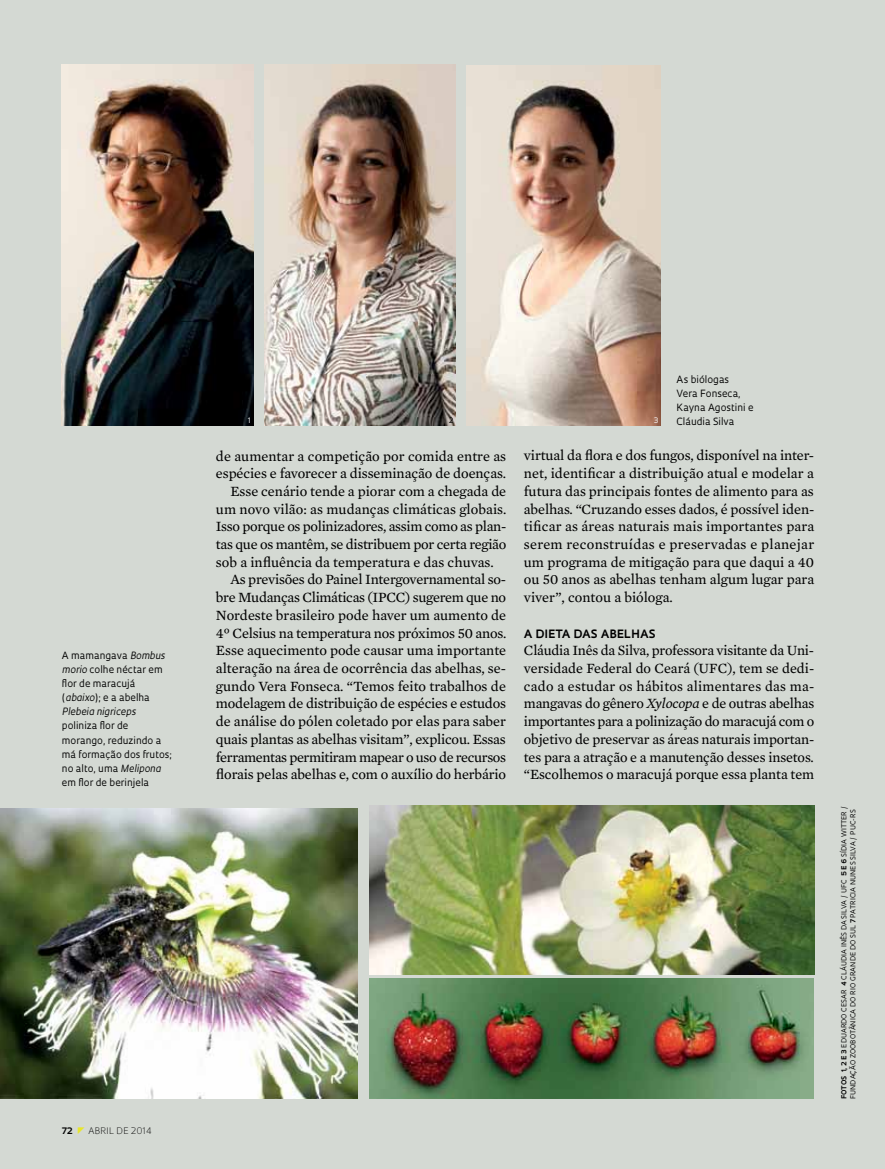
<style>
.page{position:relative;width:885px;height:1169px;background:#fff}
.page>*{position:absolute;margin:0;border:0;box-sizing:border-box;transform-origin:0 0}
.t1{font:14.4px/17.7px "Mercury Text G2";letter-spacing:-.005em;color:#000;text-align:justify}
.t2{font:14.4px "Mercury Text G2";letter-spacing:-.025em;color:#000}
.t3{font:700 11.25px "Oculum";letter-spacing:.035em;color:#000}
.t4{font:9.75px/14.1px "Oculum";color:#000}
.t5{font:300 8.7px "Oculum";letter-spacing:.015em;color:#000}
.t6{font:700 8.7px "Oculum";color:#000}
.t7{font:7.35px "Oculum";color:#fff}
.t8{font:7.35px "Oculum";color:#000}
.t9{font:6.75px/8.9px "Oculum";letter-spacing:.015em;color:#000}
.s1{font-style:italic}
.s2{font-weight:700}
</style>
<div class="page">
<div style="left:0;top:0;width:885px;height:1168px;background:#d4d9d3"></div>
<img style="left:62px;top:64px;width:191px;height:361px">
<img style="left:264px;top:64px;width:191px;height:361px">
<img style="left:466px;top:65px;width:194px;height:360px">
<img style="left:0;top:808px;width:357px;height:290px">
<img style="left:370px;top:978px;width:443px;height:120px">
<img style="left:370px;top:805px;width:444px;height:169px">
<p class="t4" style="left:62px;top:647px;width:104px">A mamangava <span class="s1">Bombus morio</span> colhe néctar em flor de maracujá (<span class="s1">abaixo</span>); e a abelha<br><span class="s1">Plebeia nigriceps</span></p>
<p class="t4" style="left:62px;top:718px;width:111px">poliniza flor de morango, reduzindo a má formação dos frutos; no alto, uma <span class="s1">Melipona </span>em flor de berinjela</p>
<p class="t6" style="left:62px;top:1124px;width:12px">72</p>
<p class="t5" style="left:88px;top:1124px;width:65px">abril DE 2014</p>
<p class="t4" style="left:677px;top:371px;width:78px">As biólogas<br>Vera Fonseca,<br>Kayna Agostini e</p>
<p class="t7" style="left:248px;top:415px;width:5px">1</p>
<p class="t8" style="left:449px;top:415px;width:6px">2</p>
<p class="t7" style="left:654px;top:415px;width:6px">3</p>
<p class="t4" style="left:677px;top:414px;width:59px">Cláudia Silva</p>
<p class="t1" style="left:216px;top:446px;width:292px">de aumentar a competição por comida entre as</p>
<p class="t1" style="left:216px;top:464px;width:292px">espécies e favorecer a disseminação de doenças.</p>
<p class="t1" style="left:230px;top:481px;width:277px">Esse cenário tende a piorar com a chegada de</p>
<p class="t1" style="left:216px;top:499px;width:292px">um novo vilão: as mudanças climáticas globais.</p>
<p class="t1" style="left:216px;top:517px;width:292px">Isso porque os polinizadores, assim como as plan-</p>
<p class="t1" style="left:216px;top:534px;width:292px">tas que os mantêm, se distribuem por certa região</p>
<p class="t1" style="left:216px;top:552px;width:279px">sob a influência da temperatura e das chuvas.</p>
<p class="t1" style="left:230px;top:570px;width:277px">As previsões do Painel Intergovernamental so-</p>
<p class="t1" style="left:216px;top:588px;width:292px">bre Mudanças Climáticas (IPCC) sugerem que no</p>
<p class="t1" style="left:216px;top:605px;width:292px">Nordeste brasileiro pode haver um aumento de</p>
<p class="t1" style="left:216px;top:623px;width:292px">4º Celsius na temperatura nos próximos 50 anos.</p>
<p class="t1" style="left:216px;top:641px;width:292px">Esse aquecimento pode causar uma importante</p>
<p class="t1" style="left:216px;top:658px;width:292px">alteração na área de ocorrência das abelhas, se-</p>
<p class="t1" style="left:216px;top:676px;width:292px">gundo Vera Fonseca. “Temos feito trabalhos de</p>
<p class="t1" style="left:216px;top:694px;width:292px">modelagem de distribuição de espécies e estudos</p>
<p class="t1" style="left:216px;top:711px;width:292px">de análise do pólen coletado por elas para saber</p>
<p class="t1" style="left:216px;top:729px;width:291px">quais plantas as abelhas visitam”, explicou. Essas</p>
<p class="t2" style="left:216px;top:746px;width:292px">ferramentas permitiram mapear o uso de recursos</p>
<p class="t1" style="left:216px;top:764px;width:292px">florais pelas abelhas e, com o auxílio do herbário</p>
<p class="t1" style="left:524px;top:446px;width:292px">virtual da flora e dos fungos, disponível na inter&shy;net, identificar a distribuição atual e modelar a futura das principais fontes de alimento para as abelhas. “Cruzando esses dados, é possível iden&shy;tificar as áreas naturais mais importantes para serem reconstruídas e preservadas e planejar um programa de mitigação para que daqui a 40 ou 50 anos as abelhas tenham algum lugar para viver”, contou a bióloga.</p>
<p class="t3" style="left:524px;top:626px;width:133px">A DIETA DAS ABELHAS</p>
<p class="t1" style="left:524px;top:641px;width:292px">Cláudia Inês da Silva, professora visitante da Uni&shy;versidade Federal do Ceará (UFC), tem se dedi&shy;cado a estudar os hábitos alimentares das ma&shy;mangavas do gênero <span class="s1">Xylocopa</span> e de outras abelhas importantes para a polinização do maracujá com o objetivo de preservar as áreas naturais importan&shy;tes para a atração e a manutenção desses insetos. “Escolhemos o maracujá porque essa planta tem</p>
<p class="t9" style="left:839px;top:1098px;width:294px;rotate:-90deg"><span class="s2">FOTOS 1, 2 E 3</span> ed uardo cesar <span class="s2">4</span> cláud ia inês da silva / ufc <span class="s2">5 E 6</span> síd ia witter / fundação zoobotânica do rio grand e do sul <span class="s2">7</span> patricia nunes silva / puc-rs</p>
</div>
